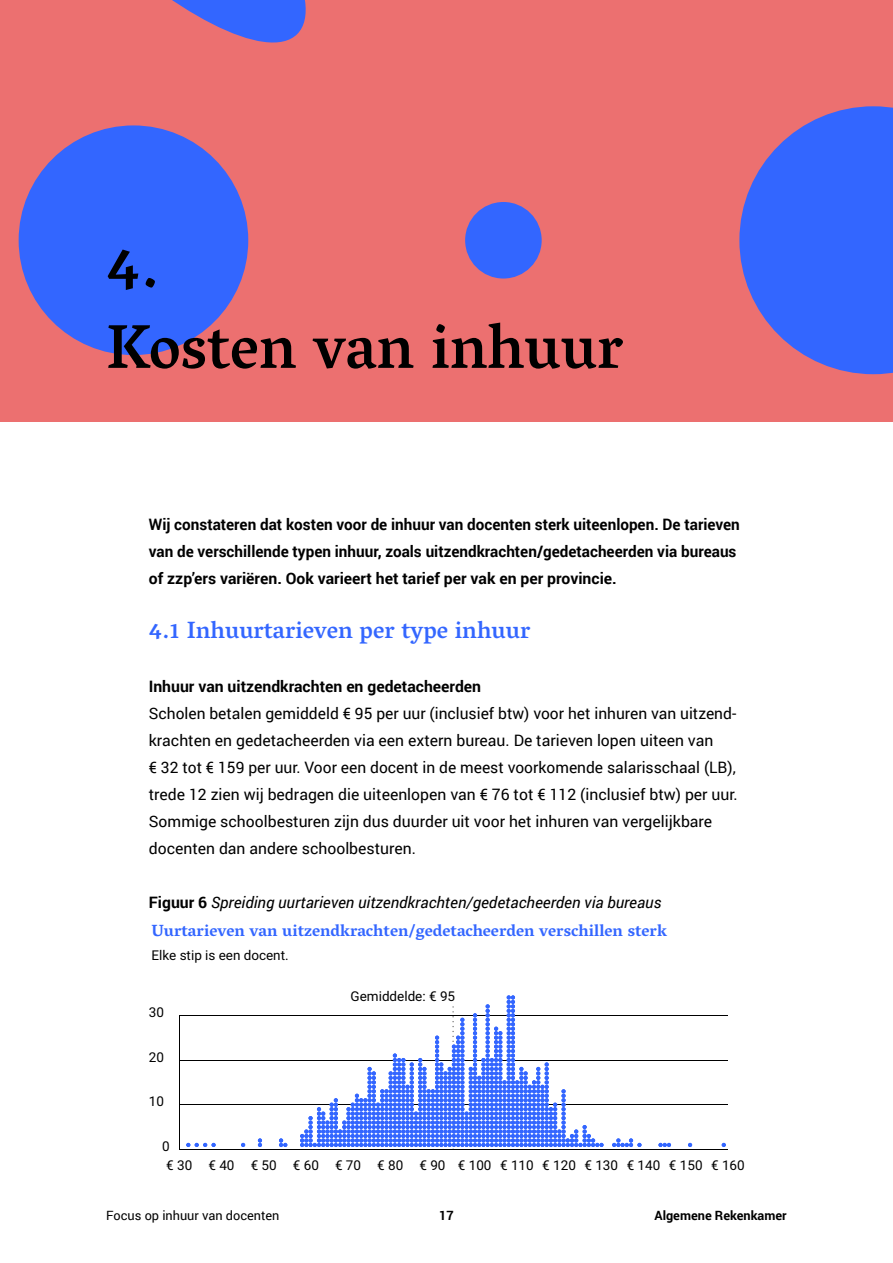
<style>
.page{position:relative;width:893px;height:1263px;background:#fff}
.page>*{position:absolute;margin:0;border:0;box-sizing:border-box;transform-origin:0 0}
._5_Kop_1_-_H2{font:500 63px/81px "Vesper Libre";color:#000}
._6_Kop_2_-_H3{font:500 24px "Vesper Libre";color:#36f}
.t1{font:700 16.5px "Vesper Libre";color:#36f}
._0_Platte_tekst_-_P{font:15.75px/27px "Roboto";color:#000}
._0_Platte_tekst_-_P-2{font:700 15.75px/27px "Roboto";color:#000}
._0_Platte_tekst_-_P-3{font:italic 15.75px "Roboto";color:#000}
._1_Bold_-_H4{font:700 15.75px "Roboto";color:#000}
.t2{font:13.5px "Roboto";color:#000}
.t3{font:12.75px "Roboto";color:#000}
.t4{font:700 12.75px "Roboto";color:#000}
.s1{font-weight:700;font-style:normal}
</style>
<div class="page">
<div style="left:0;top:0;width:893px;height:422px;background:#ec7070"></div>
<svg style="left:739px;top:106px;width:154px;height:268px"></svg>
<div style="left:19px;top:125px;width:229px;height:230px;background:#36f;border-radius:50%"></div>
<svg style="left:172px;top:0;width:134px;height:43px"></svg>
<div style="left:465px;top:202px;width:77px;height:77px;background:#36f;border-radius:50%"></div>
<hr style="left:180px;top:1104px;width:548px;height:1px;background:#000">
<hr style="left:180px;top:1060px;width:548px;height:1px;background:#000">
<hr style="left:180px;top:1015px;width:548px;height:1px;background:#000">
<hr style="left:180px;top:1149px;width:548px;height:1px;background:#000">
<hr style="left:180px;top:1015px;width:1px;height:134px;background:#000">
<svg style="left:186px;top:1143px;width:30px;height:4px"></svg>
<svg style="left:241px;top:1143px;width:4px;height:4px"></svg>
<svg style="left:258px;top:1138px;width:4px;height:9px"></svg>
<svg style="left:279px;top:1138px;width:8px;height:9px"></svg>
<svg style="left:300px;top:995px;width:304px;height:154px"></svg>
<svg style="left:612px;top:1138px;width:29px;height:9px"></svg>
<svg style="left:658px;top:1143px;width:13px;height:4px"></svg>
<svg style="left:688px;top:1143px;width:4px;height:4px"></svg>
<svg style="left:722px;top:1143px;width:4px;height:4px"></svg>
<h2 class="_5_Kop_1_-_H2" style="left:106px;top:225px;width:518px">4.<br>Kosten van inhuur</h2>
<p class="_0_Platte_tekst_-_P-2" style="left:149px;top:510px;width:592px">Wij constateren dat kosten voor de inhuur van docenten sterk uiteenlopen. De tarieven van de verschillende typen inhuur, zoals uitzendkrachten/gedetacheerden via bureaus of zzp’ers variëren. Ook varieert het tarief per vak en per provincie.</p>
<h3 class="_6_Kop_2_-_H3" style="left:149px;top:615px;width:383px">4.1 Inhuurtarieven per type inhuur</h3>
<p class="_1_Bold_-_H4" style="left:149px;top:675px;width:334px">Inhuur van uitzendkrachten en gedetacheerden</p>
<p class="_0_Platte_tekst_-_P" style="left:149px;top:699px;width:590px">Scholen betalen gemiddeld € 95 per uur (inclusief btw) voor het inhuren van uitzend&shy;krachten en gedetacheerden via een extern bureau. De tarieven lopen uiteen van<br>€ 32 tot € 159 per uur. Voor een docent in de meest voorkomende salarisschaal (LB), trede 12 zien wij bedragen die uiteenlopen van € 76 tot € 112 (inclusief btw) per uur.<br>Sommige schoolbesturen zijn dus duurder uit voor het inhuren van vergelijkbare docenten dan andere schoolbesturen.</p>
<p class="_0_Platte_tekst_-_P-3" style="left:149px;top:891px;width:514px"><span class="s1">Figuur 6</span> Spreiding uurtarieven uitzendkrachten/gedetacheerden via bureaus</p>
<p class="t1" style="left:151px;top:924px;width:517px">Uurtarieven van uitzendkrachten/gedetacheerden verschillen sterk</p>
<p class="t2" style="left:151px;top:946px;width:139px">Elke stip is een docent.</p>
<p class="t2" style="left:351px;top:986px;width:106px">Gemiddelde: € 95</p>
<p class="t2" style="left:149px;top:1003px;width:17px">30</p>
<p class="t2" style="left:149px;top:1047px;width:17px">20</p>
<p class="t2" style="left:149px;top:1092px;width:17px">10</p>
<p class="t2" style="left:162px;top:1137px;width:9px">0</p>
<p class="t2" style="left:166px;top:1155px;width:580px">€ 30 € 40 € 50 € 60 € 70 € 80 € 90 € 100 € 110 € 120 € 130 € 140 € 150 € 160</p>
<p class="t3" style="left:106px;top:1207px;width:175px">Focus op inhuur van docenten</p>
<p class="t4" style="left:439px;top:1207px;width:16px">17</p>
<p class="t4" style="left:654px;top:1207px;width:134px">Algemene Rekenkamer</p>
</div>
